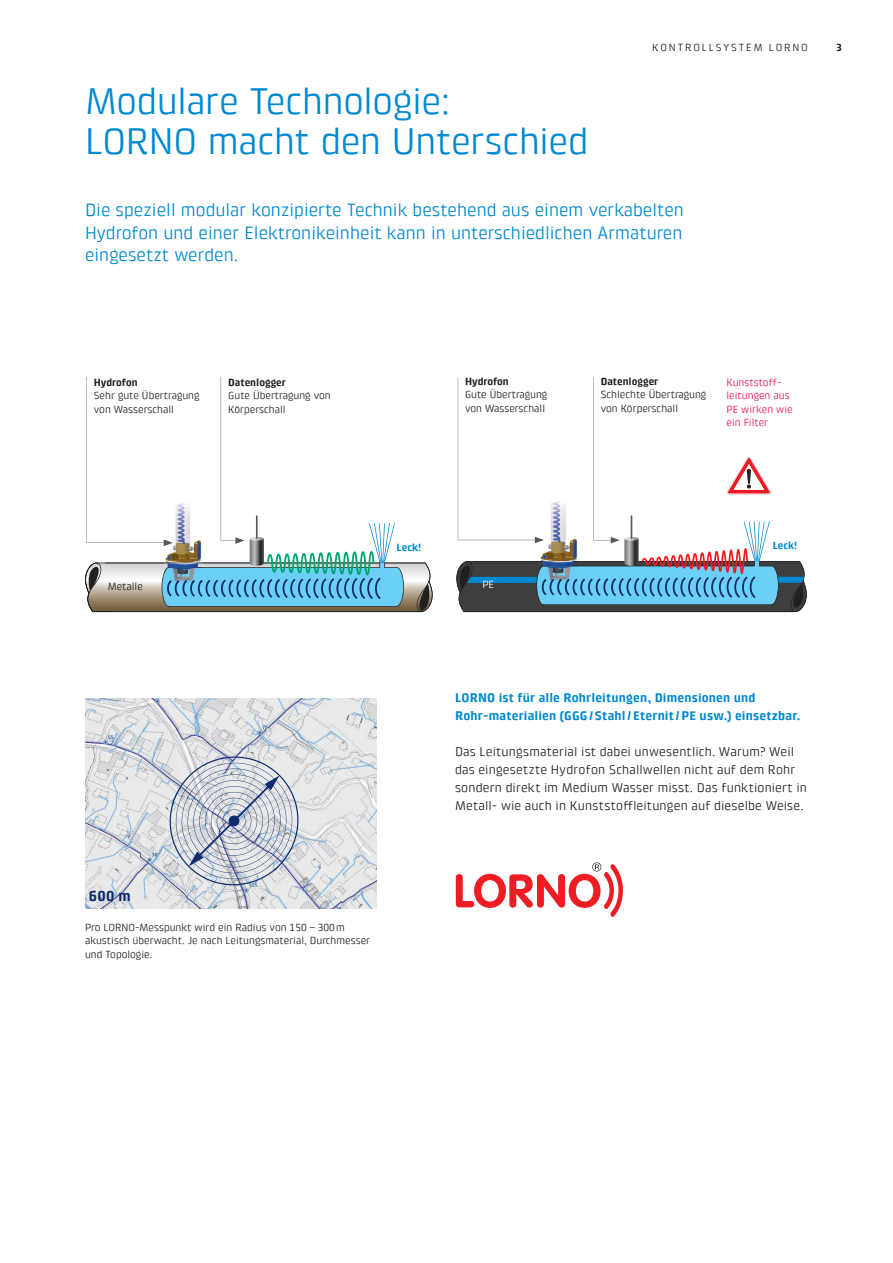
<style>
.page{position:relative;width:893px;height:1263px;background:#fff}
.page>*{position:absolute;margin:0;border:0;box-sizing:border-box;transform-origin:0 0}
.t1{font:37.5px/40.5px "Klintfor BKW";letter-spacing:-.01em;color:#0089cf}
.t2{font:18px/22.5px "Klintfor BKW";color:#0089cf;text-align:justify}
.t3{font:700 14.85px "Klintfor BKW";color:#0d2b6d}
.t4{font:12.75px/18px "Klint Pro";letter-spacing:.01em;color:#231f20}
.t5{font:700 12.75px/18px "Klint Pro";letter-spacing:.015em;color:#0089cf}
.t6{font:10.5px/13.5px "Klintfor BKW";color:#231f20}
.t7{font:10.5px/13.5px "Klint Pro";color:#231f20}
.t8{font:10.5px/13.5px "Klintfor BKW";color:#ed1450}
.t9{font:700 10.5px "Klintfor BKW";color:#231f20}
.t10{font:10.5px "Klint Pro";letter-spacing:.18em;color:#231f20}
.t11{font:700 10.5px "Klintfor BKW";color:#0089cf}
.t12{font:10.5px "Klintfor BKW";color:#fff}
.t13{font:700 10.5px "Klint Pro";color:#231f20}
</style>
<div class="page">
<img style="left:85px;top:698px;width:291px;height:211px">
<svg style="left:170px;top:756px;width:129px;height:129px;background:#c2c8d3"></svg>
<svg style="left:456px;top:862px;width:167px;height:55px"></svg>
<svg style="left:85px;top:377px;width:348px;height:236px"></svg>
<hr style="left:256px;top:515px;width:2px;height:24px;background:#57585a">
<svg style="left:456px;top:377px;width:351px;height:235px"></svg>
<h1 class="t1" style="left:85px;top:80px;width:505px">Modulare Technologie:<br>LORNO macht den Unterschied</h1>
<p class="t10" style="left:652px;top:41px;width:157px">KONTROLLSYSTEM LORNO</p>
<p class="t13" style="left:836px;top:41px;width:7px">3</p>
<h2 class="t2" style="left:85px;top:199px;width:600px">Die speziell modular konzipierte Technik bestehend aus einem verkabelten Hydrofon und einer Elektronikeinheit kann in unterschiedlichen Armaturen eingesetzt werden.</h2>
<p class="t9" style="left:94px;top:376px;width:45px">Hydrofon</p>
<p class="t6" style="left:94px;top:389px;width:107px">Sehr gute Übertragung von Wasserschall</p>
<p class="t9" style="left:228px;top:376px;width:59px">Datenlogger</p>
<p class="t6" style="left:228px;top:389px;width:104px">Gute Übertragung von<br>Körperschall</p>
<p class="t9" style="left:465px;top:375px;width:45px">Hydrofon</p>
<p class="t6" style="left:465px;top:388px;width:84px">Gute Übertragung von Wasserschall</p>
<p class="t9" style="left:601px;top:375px;width:59px">Datenlogger</p>
<p class="t6" style="left:601px;top:388px;width:107px">Schlechte Übertragung von Körperschall</p>
<p class="t8" style="left:726px;top:375px;width:68px">Kunststoff&shy;leitungen aus<br>PE wirken wie ein Filter</p>
<p class="t6" style="left:108px;top:579px;width:37px">Metalle</p>
<p class="t11" style="left:397px;top:541px;width:26px">Leck!</p>
<p class="t12" style="left:482px;top:578px;width:13px">PE</p>
<p class="t11" style="left:773px;top:540px;width:26px">Leck!</p>
<p class="t3" style="left:89px;top:887px;width:43px">600 m</p>
<p class="t7" style="left:85px;top:920px;width:287px">Pro LORNO-Messpunkt wird ein Radius von 150 – 300 m akustisch überwacht. Je nach Leitungsmaterial, Durchmesser und Topologie.</p>
<p class="t5" style="left:455px;top:689px;width:347px">LORNO ist für alle Rohrleitungen, Dimensionen und<br>Rohr-materialien (GGG / Stahl / Eternit / PE usw.) einsetzbar.</p>
<p class="t4" style="left:455px;top:743px;width:353px">Das Leitungsmaterial ist dabei unwesentlich. Warum? Weil das eingesetzte Hydrofon Schallwellen nicht auf dem Rohr sondern direkt im Medium Wasser misst. Das funktioniert in Metall- wie auch in Kunststoffleitungen auf dieselbe Weise.</p>
</div>
